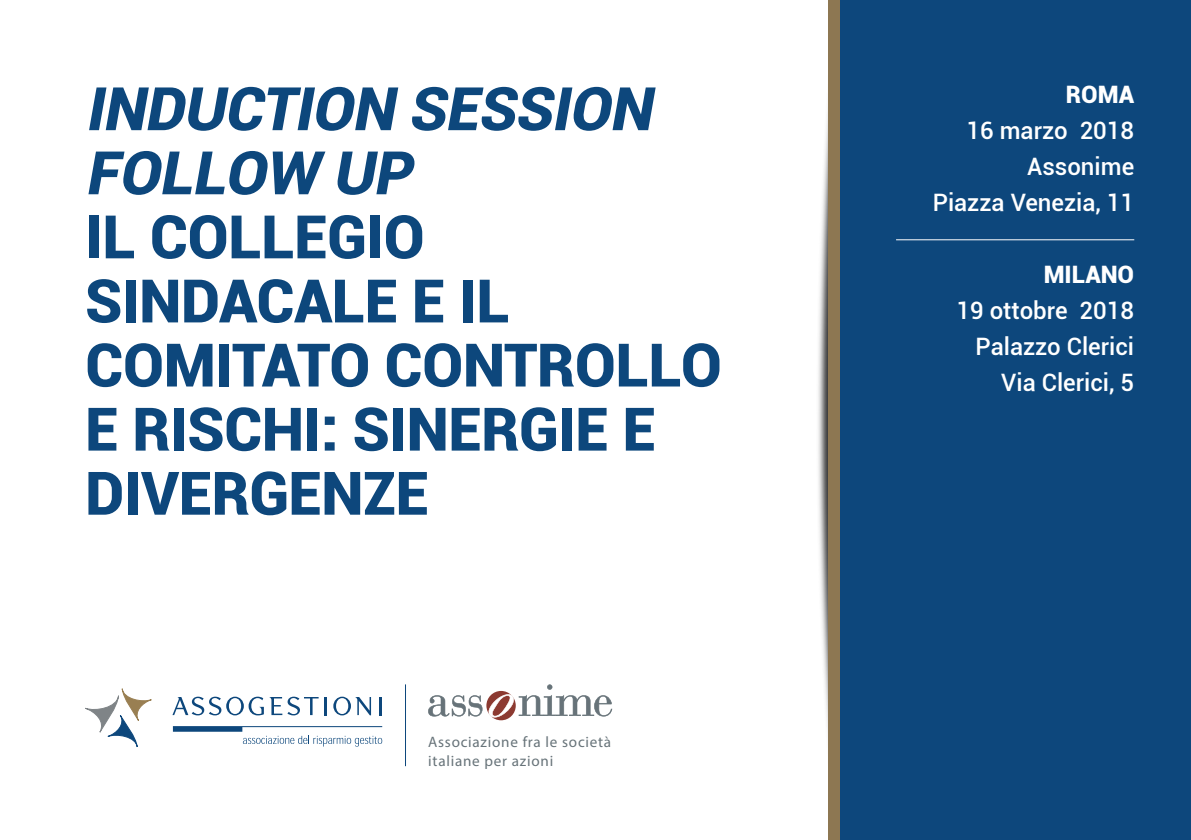
<style>
.page{position:relative;width:1191px;height:840px;background:#fff}
.page>*{position:absolute;margin:0;border:0;box-sizing:border-box;transform-origin:0 0}
.t1{font:900 60px/64px "Roboto";letter-spacing:-.01em;color:#0d477c}
.t2{font:italic 900 60px/64px "Roboto";color:#0d477c}
.t3{font:500 24px/36px "Roboto";color:#fff;text-align:right}
.t4{font:900 24px "Roboto";color:#fff}
.t5{font:15.2px/19.2px "Myriad Pro";letter-spacing:.05em;color:#677379}
</style>
<div class="page">
<img style="left:818px;top:107px;width:10px;height:627px">
<div style="left:839px;top:0;width:352px;height:839px;background:#0d477c"></div>
<svg style="left:85px;top:688px;width:67px;height:58px"></svg>
<svg style="left:172px;top:696px;width:147px;height:19px"></svg>
<hr style="left:324px;top:696px;width:3px;height:18px;background:#0d477c">
<svg style="left:333px;top:696px;width:38px;height:19px"></svg>
<hr style="left:379px;top:696px;width:3px;height:18px;background:#0d477c">
<svg style="left:243px;top:735px;width:139px;height:11px"></svg>
<hr style="left:173px;top:725px;width:209px;height:1px;background:#0d477c">
<div style="left:173px;top:726px;width:69px;height:5px;background:#0d477c"></div>
<hr style="left:405px;top:684px;width:1px;height:81px;background:#0d477c">
<div style="left:828px;top:0;width:11px;height:839px;background:#8d7752"></div>
<svg style="left:428px;top:695px;width:54px;height:21px"></svg>
<svg style="left:486px;top:690px;width:30px;height:30px"></svg>
<svg style="left:488px;top:684px;width:124px;height:33px"></svg>
<hr style="left:896px;top:239px;width:238px;height:1px;background:#fff">
<h1 class="t2" style="left:85px;top:74px;width:582px">INDUCTION SESSION<br>FOLLOW UP</h1>
<h1 class="t1" style="left:85px;top:202px;width:638px">IL COLLEGIO<br>SINDACALE E IL<br>COMITATO CONTROLLO<br>E RISCHI: SINERGIE E<br>DIVERGENZE</h1>
<p class="t5" style="left:428px;top:731px;width:184px">Associazione fra le società italiane per azioni</p>
<p class="t4" style="left:1066px;top:78px;width:70px">ROMA</p>
<p class="t3" style="left:932px;top:112px;width:203px">16 marzo 2018<br>Assonime<br>Piazza Venezia, 11</p>
<p class="t4" style="left:1043px;top:258px;width:92px">MILANO</p>
<p class="t3" style="left:956px;top:292px;width:179px">19 ottobre 2018<br>Palazzo Clerici<br>Via Clerici, 5</p>
</div>
